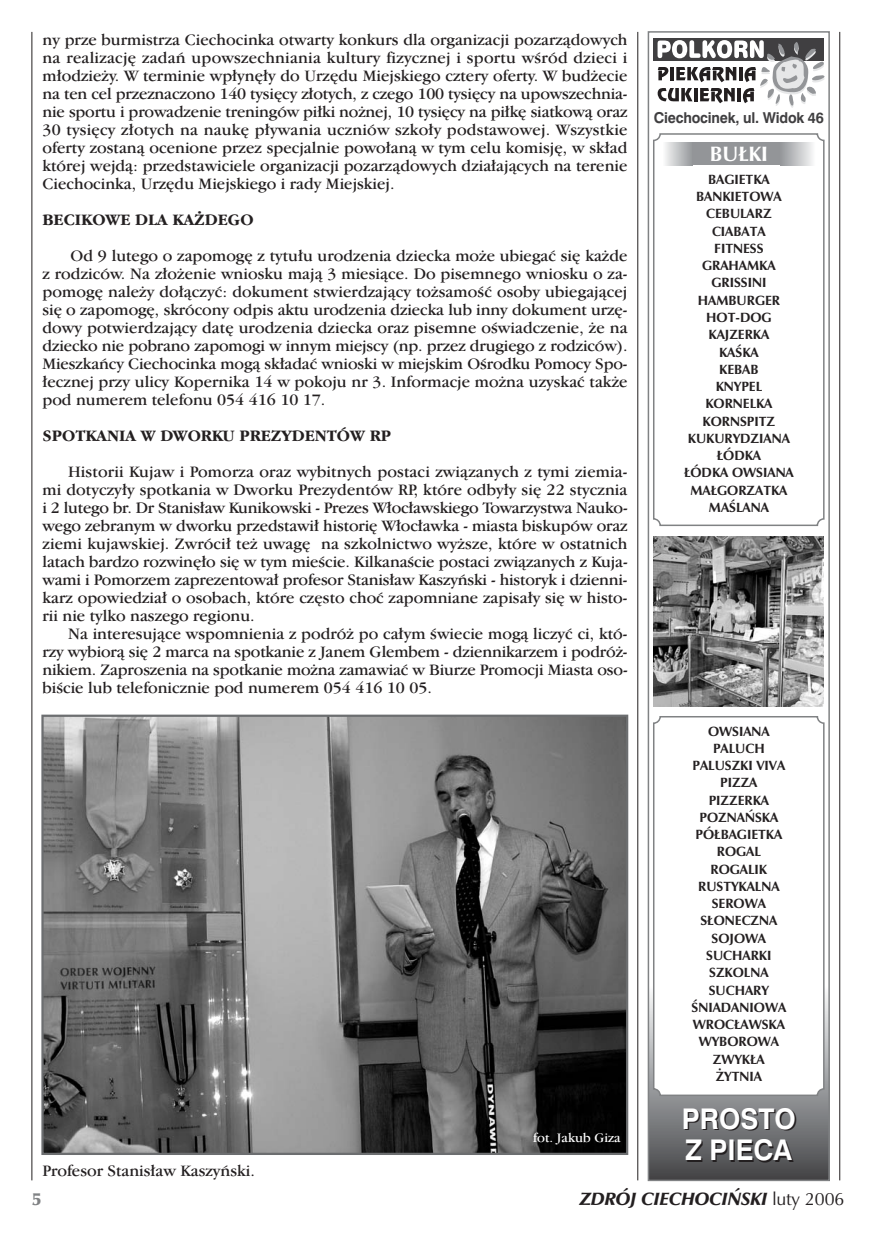
<style>
.page{position:relative;width:873px;height:1235px;background:#fff}
.page>*{position:absolute;margin:0;border:0;box-sizing:border-box;transform-origin:0 0}
.t1{font:700 28.5px/31.5px "Swiss 721 PL";color:#fff;scale:.95 1}
.t2{font:700 21px "Zapf Humanist 601 PL";color:#fff}
.t3{font:italic 900 18px "Zapf Humanist 601 PL";color:#231f20}
.t4{font:900 18px "Zapf Humanist 601 PL";color:#808284}
.t5{font:16.5px/18px "Garamond ITCPL";color:#231f20;text-align:justify}
.t6{font:700 16.5px "Garamond ITCPL";color:#231f20}
.t7{font:700 15px "Swiss 721 PL";letter-spacing:-.015em;color:#403f41;scale:.95 1}
.t8{font:700 13.5px/17.2px "Zapf Humanist 601 PL";color:#231f20;text-align:center}
.t9{font:13.5px "Garamond ITCPL";color:#fff}
.s1{font-weight:400;font-style:normal}
</style>
<div class="page">
<hr style="left:32px;top:32px;width:1px;height:1148px;background:#231f20">
<hr style="left:840px;top:32px;width:1px;height:1148px;background:#231f20">
<hr style="left:638px;top:32px;width:1px;height:1148px;background:#231f20">
<svg style="left:647px;top:31px;width:183px;height:1150px"></svg>
<div style="left:653px;top:716px;width:172px;height:380px;background:#fff;border:2px solid #808284;border-radius:6px"></div>
<img style="left:654px;top:536px;width:170px;height:170px">
<div style="left:654px;top:38px;width:170px;height:23px;background:#403f41"></div>
<svg style="left:658px;top:40px;width:168px;height:68px"></svg>
<svg style="left:662px;top:142px;width:30px;height:23px"></svg>
<div style="left:692px;top:142px;width:88px;height:23px;background:#939598"></div>
<svg style="left:780px;top:142px;width:35px;height:23px"></svg>
<img style="left:44px;top:717px;width:581px;height:435px">
<div style="left:41px;top:714px;width:587px;height:441px;border:2px solid #6c6e70"></div>
<p class="t5" style="left:43px;top:32px;width:587px">ny prze burmistrza Ciechocinka otwarty konkurs dla organizacji pozarzàdowych na realizacj´ zadaƒ upowszechniania kultury fizycznej i sportu wÊród dzieci i m∏odzie˝y. W terminie wp∏yn´∏y do Urz´du Miejskiego cztery oferty. W bud˝ecie na ten cel przeznaczono 140 tysi´cy z∏otych, z czego 100 tysi´cy na upowszechnia&shy;nie sportu i prowadzenie treningów pi∏ki no˝nej, 10 tysi´cy na pi∏k´ siatkowà oraz 30 tysi´cy z∏otych na nauk´ p∏ywania uczniów szko∏y podstawowej. Wszystkie oferty zostanà ocenione przez specjalnie powo∏anà w tym celu komisj´, w sk∏ad której wejdà: przedstawiciele organizacji pozarzàdowych dzia∏ajàcych na terenie Ciechocinka, Urz´du Miejskiego i rady Miejskiej.</p>
<p class="t6" style="left:43px;top:213px;width:213px">BECIKOWE DLA KA˚DEGO</p>
<p class="t5" style="left:43px;top:248px;width:587px;text-indent:28px">Od 9 lutego o zapomog´ z tytu∏u urodzenia dziecka mo˝e ubiegaç si´ ka˝de z rodziców. Na z∏o˝enie wniosku majà 3 miesiàce. Do pisemnego wniosku o za&shy;pomog´ nale˝y do∏àczyç: dokument stwierdzajàcy to˝samoÊç osoby ubiegajàcej si´ o zapomog´, skrócony odpis aktu urodzenia dziecka lub inny dokument urz´- dowy potwierdzajàcy dat´ urodzenia dziecka oraz pisemne oÊwiadczenie, ˝e na dziecko nie pobrano zapomogi w innym miejscy (np. przez drugiego z rodziców).<br>Mieszkaƒcy Ciechocinka mogà sk∏adaç wnioski w miejskim OÊrodku Pomocy Spo-∏ecznej przy ulicy Kopernika 14 w pokoju nr 3. Informacje mo˝na uzyskaç tak˝e pod numerem telefonu 054 416 10 17.</p>
<p class="t6" style="left:43px;top:429px;width:350px">SPOTKANIA W DWORKU PREZYDENTÓW RP</p>
<p class="t5" style="left:43px;top:464px;width:587px;text-indent:26px">Historii Kujaw i Pomorza oraz wybitnych postaci zwiàzanych z tymi ziemia&shy;mi dotyczy∏y spotkania w Dworku Prezydentów RP, które odby∏y si´ 22 stycznia i 2 lutego br. Dr Stanis∏aw Kunikowski - Prezes W∏oc∏awskiego Towarzystwa Nauko&shy;wego zebranym w dworku przedstawi∏ histori´ W∏oc∏awka - miasta biskupów oraz ziemi kujawskiej. Zwróci∏ te˝ uwag´ na szkolnictwo wy˝sze, które w ostatnich latach bardzo rozwin´∏o si´ w tym mieÊcie. KilkanaÊcie postaci zwiàzanych z Kuja&shy;wami i Pomorzem zaprezentowa∏ profesor Stanis∏aw Kaszyƒski - historyk i dzienni&shy;karz opowiedzia∏ o osobach, które cz´sto choç zapomniane zapisa∏y si´ w histo&shy;rii nie tylko naszego regionu.</p>
<p class="t5" style="left:43px;top:626px;width:587px;text-indent:26px">Na interesujàce wspomnienia z podró˝ po ca∏ym Êwiecie mogà liczyç ci, któ&shy;rzy wybiorà si´ 2 marca na spotkanie z Janem Glembem - dziennikarzem i podró˝- nikiem. Zaproszenia na spotkanie mo˝na zamawiaç w Biurze Promocji Miasta oso&shy;biÊcie lub telefonicznie pod numerem 054 416 10 05.</p>
<p class="t5" style="left:43px;top:1162px;width:214px">Profesor Stanis∏aw Kaszyƒski.</p>
<p class="t9" style="left:533px;top:1132px;width:89px">fot. Jakub Giza</p>
<p class="t7" style="left:654px;top:110px;width:181px">Ciechocinek, ul. Widok 46</p>
<p class="t2" style="left:710px;top:144px;width:60px">BU¸KI</p>
<p class="t8" style="left:684px;top:171px;width:111px">BAGIETKA<br>BANKIETOWA<br>CEBULARZ<br>CIABATA<br>FITNESS<br>GRAHAMKA<br>GRISSINI<br>HAMBURGER<br>HOT-DOG<br>KAJZERKA<br>KAÂKA<br>KEBAB<br>KNYPEL<br>KORNELKA<br>KORNSPITZ<br>KUKURYDZIANA ¸ÓDKA<br>¸ÓDKA OWSIANA<br>MA¸GORZATKA<br>MAÂLANA</p>
<p class="t8" style="left:692px;top:723px;width:96px">OWSIANA<br>PALUCH<br>PALUSZKI VIVA<br>PIZZA<br>PIZZERKA<br>POZNA¡SKA<br>PÓ¸BAGIETKA<br>ROGAL<br>ROGALIK<br>RUSTYKALNA<br>SEROWA<br>S¸ONECZNA<br>SOJOWA<br>SUCHARKI<br>SZKOLNA<br>SUCHARY<br>ÂNIADANIOWA<br>WROC¸AWSKA<br>WYBOROWA<br>ZWYK¸A ˚YTNIA</p>
<h1 class="t1" style="left:682px;top:1104px;width:122px">PROSTO<br>Z PIECA</h1>
<p class="t4" style="left:32px;top:1190px;width:11px">5</p>
<p class="t3" style="left:580px;top:1190px;width:266px">ZDRÓJ CIECHOCI¡SKI <span class="s1">luty 2006</span></p>
</div>
